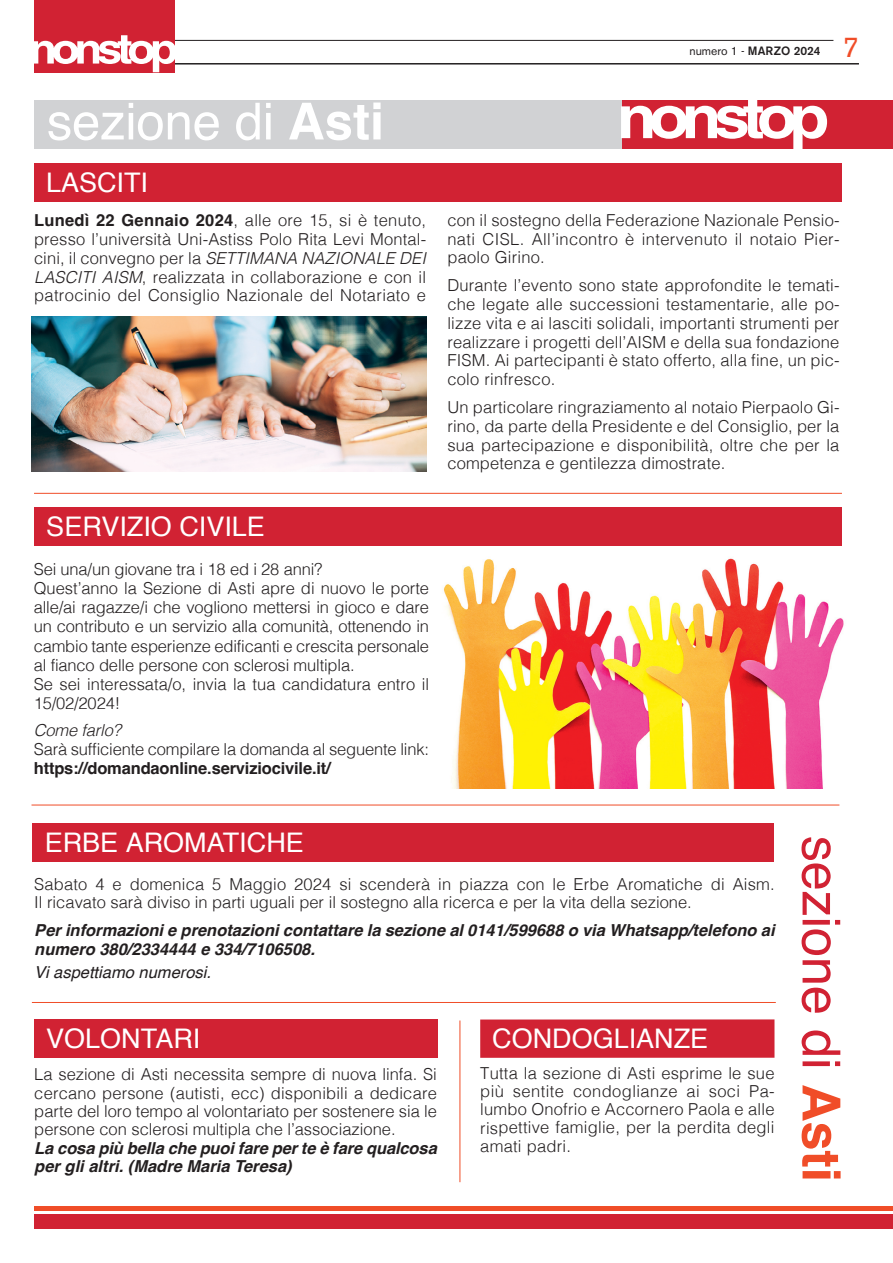
<style>
.page{position:relative;width:893px;height:1263px;background:#fff}
.page>*{position:absolute;margin:0;border:0;box-sizing:border-box;transform-origin:0 0}
.t1{font:52.5px "Helvetica";letter-spacing:-.005em;color:#d12233}
.t2{font:51px "Helvetica";letter-spacing:-.005em;color:#fff}
.t3{font:28.5px "Akzidenz Grotesk BE";color:#f04d28}
.t4{font:27px "Helvetica";color:#fff}
.t5{font:300 16.5px/18.8px "Helvetica";letter-spacing:.01em;color:#231f20;text-align:justify}
.t6{font:italic 700 16.5px/18.3px "Helvetica";color:#231f20}
.t7{font:300 16.5px/19.6px "Helvetica";letter-spacing:-.01em;color:#231f20}
.t8{font:italic 16.5px "Helvetica";color:#231f20}
.t9{font:italic 300 16.5px "Helvetica";letter-spacing:-.01em;color:#231f20}
.t10{font:500 12px "Akzidenz Grotesk BE";color:#231f20}
.s1{font-weight:400}
.s2{font-weight:700}
.s3{font-style:italic}
.s4{font-weight:700;color:#f04d28}
</style>
<div class="page">
<hr style="left:34px;top:63px;width:825px;height:2px;background:#231f20">
<hr style="left:34px;top:40px;width:799px;height:1px;background:#231f20">
<div style="left:34px;top:0;width:140px;height:72px;background:#d12233"></div>
<svg style="left:34px;top:35px;width:142px;height:37px"></svg>
<div style="left:34px;top:1206px;width:859px;height:5px;background:#f04d28"></div>
<div style="left:34px;top:1214px;width:859px;height:15px;background:#d12233"></div>
<div style="left:621px;top:100px;width:272px;height:49px;background:#d12233"></div>
<div style="left:34px;top:100px;width:587px;height:49px;background:#d1d2d4"></div>
<svg style="left:621px;top:100px;width:206px;height:49px"></svg>
<div style="left:34px;top:163px;width:808px;height:38px;background:#d12233"></div>
<div style="left:480px;top:1019px;width:294px;height:39px;background:#d12233"></div>
<hr style="left:32px;top:1002px;width:744px;height:1px;background:#f04d28">
<div style="left:34px;top:1019px;width:404px;height:38px;background:#d12233"></div>
<hr style="left:34px;top:493px;width:808px;height:1px;background:#f04d28">
<div style="left:33px;top:824px;width:741px;height:38px;background:#d12233"></div>
<hr style="left:460px;top:1020px;width:1px;height:162px;background:#f04d28">
<img style="left:443px;top:558px;width:401px;height:231px">
<hr style="left:32px;top:805px;width:807px;height:1px;background:#f04d28">
<div style="left:34px;top:508px;width:808px;height:38px;background:#d12233"></div>
<img style="left:32px;top:316px;width:395px;height:156px">
<p class="t10" style="left:689px;top:47px;width:133px"><span class="s1">numero 1 -</span> MARZO 2024</p>
<p class="t3" style="left:842px;top:37px;width:18px">7</p>
<p class="t2" style="left:47px;top:100px;width:339px">sezione di <span class="s2">Asti</span></p>
<p class="t4" style="left:46px;top:171px;width:104px">LASCITI</p>
<p class="t5" style="left:34px;top:212px;width:394px"><span class="s2">Lunedì 22 Gennaio 2024</span>, alle ore 15, si è tenuto, presso l’università Uni-Astiss Polo Rita Levi Montal&shy;cini, il convegno per la <span class="s3">SETTIMANA NAZIONALE DEI LASCITI AISM</span>, realizzata in collaborazione e con il patrocinio del Consiglio Nazionale del Notariato e</p>
<p class="t5" style="left:447px;top:212px;width:394px">con il sostegno della Federazione Nazionale Pensio&shy;nati CISL. All’incontro è intervenuto il notaio Pier&shy;paolo Girino.</p>
<p class="t5" style="left:447px;top:277px;width:394px">Durante l’evento sono state approfondite le temati&shy;che legate alle successioni testamentarie, alle po&shy;lizze vita e ai lasciti solidali, importanti strumenti per realizzare i progetti dell’AISM e della sua fondazione FISM. Ai partecipanti è stato offerto, alla fine, un pic&shy;colo rinfresco.</p>
<p class="t5" style="left:447px;top:399px;width:394px">Un particolare ringraziamento al notaio Pierpaolo Gi&shy;rino, da parte della Presidente e del Consiglio, per la sua partecipazione e disponibilità, oltre che per la competenza e gentilezza dimostrate.</p>
<p class="t4" style="left:46px;top:515px;width:220px">SERVIZIO CIVILE</p>
<p class="t7" style="left:34px;top:561px;width:290px">Sei una/un giovane tra i 18 ed i 28 anni?</p>
<p class="t5" style="left:34px;top:580px;width:397px;line-height:19.2px">Quest’anno la Sezione di Asti apre di nuovo le porte alle/ai ragazze/i che vogliono mettersi in gioco e dare un contributo e un servizio alla comunità, ottenendo in cambio tante esperienze edificanti e crescita personale al fianco delle persone con sclerosi multipla.</p>
<p class="t5" style="left:34px;top:676px;width:397px;line-height:19.2px">Se sei interessata/o, invia la tua candidatura entro il<br>15/02/2024!</p>
<p class="t9" style="left:34px;top:723px;width:89px">Come farlo?</p>
<p class="t7" style="left:34px;top:740px;width:397px">Sarà sufficiente compilare la domanda al seguente link: <span class="s2">https://domandaonline.serviziocivile.it/</span></p>
<p class="t4" style="left:45px;top:831px;width:261px">ERBE AROMATICHE</p>
<p class="t5" style="left:34px;top:876px;width:742px;line-height:18.3px">Sabato 4 e domenica 5 Maggio 2024 si scenderà in piazza con le Erbe Aromatiche di Aism.<br>Il ricavato sarà diviso in parti uguali per il sostegno alla ricerca e per la vita della sezione.</p>
<p class="t6" style="left:34px;top:923px;width:742px">Per informazioni e prenotazioni contattare la sezione al 0141/599688 o via Whatsapp/telefono ai numero 380/2334444 e 334/7106508.</p>
<p class="t8" style="left:34px;top:965px;width:178px">Vi aspettiamo numerosi.</p>
<p class="t4" style="left:46px;top:1027px;width:156px">VOLONTARI</p>
<p class="t5" style="left:34px;top:1067px;width:404px;line-height:18.3px">La sezione di Asti necessita sempre di nuova linfa. Si cercano persone (autisti, ecc) disponibili a dedicare parte del loro tempo al volontariato per sostenere sia le persone con sclerosi multipla che l’associazione.</p>
<p class="t6" style="left:34px;top:1140px;width:404px">La cosa più bella che puoi fare per te è fare qualcosa per gli altri. (Madre Maria Teresa)</p>
<p class="t4" style="left:492px;top:1027px;width:218px">CONDOGLIANZE</p>
<p class="t5" style="left:480px;top:1065px;width:296px;line-height:18.1px">Tutta la sezione di Asti esprime le sue più sentite condoglianze ai soci Pa&shy;lumbo Onofrio e Accornero Paola e alle rispettive famiglie, per la perdita degli amati padri.</p>
<p class="t1" style="left:843px;top:836px;width:348px;rotate:90deg">sezione di <span class="s4">Asti</span></p>
</div>
